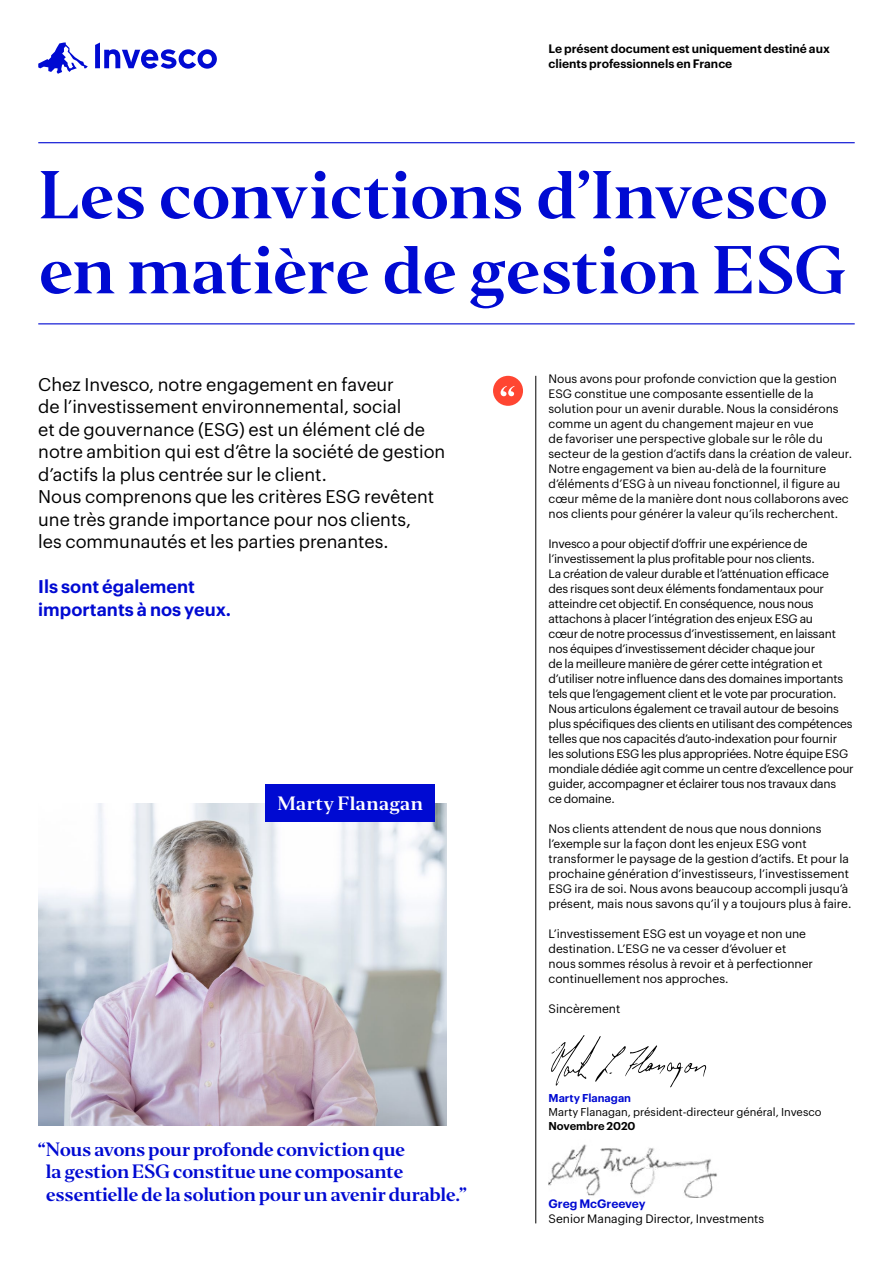
<style>
.page{position:relative;width:893px;height:1263px;background:#fff}
.page>*{position:absolute;margin:0;border:0;box-sizing:border-box;transform-origin:0 0}
.t1{font:63px/75px "Invesco Editor";letter-spacing:-.02em;color:#000ad2}
.t2{font:18px/22.5px "Graphik";color:#000}
.t3{font:18px/22.5px "Invesco Editor";letter-spacing:-.03em;color:#000ad2}
.t4{font:600 18px/22.5px "Graphik";color:#000ad2}
.t5{font:18px "Invesco Editor";letter-spacing:.02em;color:#fff}
.t6{font:12px/15px "Graphik";letter-spacing:-.015em;color:#000}
.t7{font:600 12px/15px "Graphik";color:#000}
.t8{font:11.1px/14px "Graphik";color:#000}
.t9{font:600 11.1px "Graphik";letter-spacing:-.005em;color:#000}
.s1{font-weight:600;color:#000ad2}
</style>
<div class="page">
<img style="left:549px;top:1144px;width:168px;height:54px">
<img style="left:38px;top:803px;width:408px;height:323px">
<svg style="left:38px;top:43px;width:50px;height:31px"></svg>
<svg style="left:95px;top:43px;width:122px;height:26px"></svg>
<hr style="left:535px;top:376px;width:1px;height:847px;background:#000">
<div style="left:493px;top:376px;width:30px;height:30px;background:#ff4632;border-radius:50%"></div>
<svg style="left:501px;top:386px;width:14px;height:10px"></svg>
<svg style="left:551px;top:1035px;width:155px;height:52px"></svg>
<hr style="left:38px;top:142px;width:817px;height:1px;background:#000ad2">
<div style="left:266px;top:785px;width:169px;height:37px;background:#000ad2"></div>
<hr style="left:38px;top:323px;width:817px;height:1px;background:#000ad2">
<p class="t7" style="left:549px;top:40px;width:283px">Le présent document est uniquement destiné aux clients professionnels en France</p>
<p class="t1" style="left:38px;top:158px;width:810px">Les convictions d’Invesco en matière de gestion ESG</p>
<p class="t2" style="left:38px;top:372px;width:409px">Chez Invesco, notre engagement en faveur<br>de l’investissement environnemental, social<br>et de gouvernance (ESG) est un élément clé de notre ambition qui est d’être la société de gestion d’actifs la plus centrée sur le client.<br>Nous comprenons que les critères ESG revêtent une très grande importance pour nos clients,<br>les communautés et les parties prenantes.</p>
<p class="t4" style="left:38px;top:574px;width:194px">Ils sont également importants à nos yeux.</p>
<p class="t5" style="left:278px;top:792px;width:147px">Marty Flanagan</p>
<p class="t3" style="left:46px;top:1138px;width:422px;text-indent:-8px">“Nous avons pour profonde conviction que<br>la gestion ESG constitue une composante essentielle de la solution pour un avenir durable.”</p>
<p class="t6" style="left:549px;top:370px;width:305px">Nous avons pour profonde conviction que la gestion ESG constitue une composante essentielle de la solution pour un avenir durable. Nous la considérons comme un agent du changement majeur en vue<br>de favoriser une perspective globale sur le rôle du secteur de la gestion d’actifs dans la création de valeur.<br>Notre engagement va bien au-delà de la fourniture d’éléments d’ESG à un niveau fonctionnel, il figure au cœur même de la manière dont nous collaborons avec nos clients pour générer la valeur qu’ils recherchent.</p>
<p class="t6" style="left:549px;top:535px;width:307px">Invesco a pour objectif d’offrir une expérience de l’investissement la plus profitable pour nos clients.<br>La création de valeur durable et l’atténuation efficace<br>des risques sont deux éléments fondamentaux pour atteindre cet objectif. En conséquence, nous nous attachons à placer l’intégration des enjeux ESG au<br>cœur de notre processus d’investissement, en laissant nos équipes d’investissement décider chaque jour<br>de la meilleure manière de gérer cette intégration et d’utiliser notre influence dans des domaines importants tels que l’engagement client et le vote par procuration.<br>Nous articulons également ce travail autour de besoins plus spécifiques des clients en utilisant des compétences telles que nos capacités d’auto-indexation pour fournir les solutions ESG les plus appropriées. Notre équipe ESG mondiale dédiée agit comme un centre d’excellence pour guider, accompagner et éclairer tous nos travaux dans<br>ce domaine.</p>
<p class="t6" style="left:549px;top:820px;width:304px">Nos clients attendent de nous que nous donnions l’exemple sur la façon dont les enjeux ESG vont transformer le paysage de la gestion d’actifs. Et pour la prochaine génération d’investisseurs, l’investissement ESG ira de soi. Nous avons beaucoup accompli jusqu’à présent, mais nous savons qu’il y a toujours plus à faire.</p>
<p class="t6" style="left:549px;top:925px;width:266px">L’investissement ESG est un voyage et non une destination. L’ESG ne va cesser d’évoluer et nous sommes résolus à revoir et à perfectionner continuellement nos approches.</p>
<p class="t6" style="left:549px;top:1000px;width:73px">Sincèrement</p>
<p class="t8" style="left:549px;top:1090px;width:274px"><span class="s1">Marty Flanagan<br></span>Marty Flanagan, président-directeur général, Invesco</p>
<p class="t9" style="left:549px;top:1118px;width:89px">Novembre 2020</p>
<p class="t6" style="left:549px;top:1195px;width:217px"><span class="s1">Greg McGreevey<br></span>Senior Managing Director, Investments</p>
</div>
